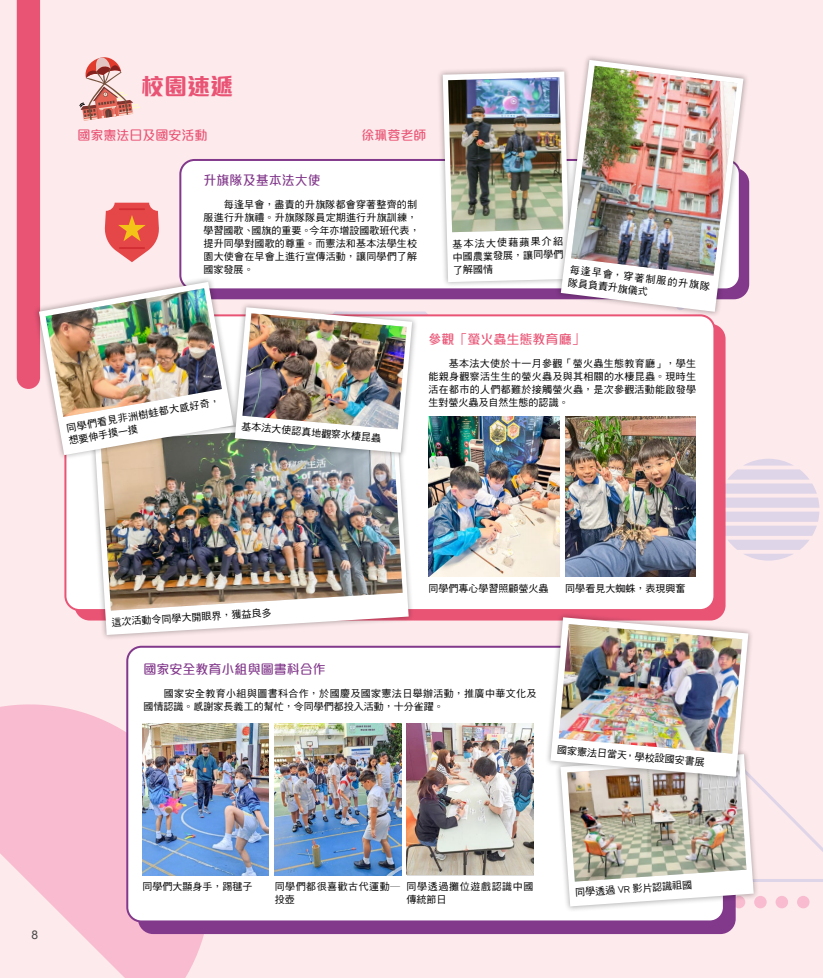
<style>
.page{position:relative;width:823px;height:978px;background:#fff}
.page>*{position:absolute;margin:0;border:0;box-sizing:border-box;transform-origin:0 0}
.t1{font:800 23px "M Elle HK";color:#e95475}
.t2{font:500 13px "M Elle HK";color:#e95475}
.t3{font:500 13px "M Elle HK";color:#82388b}
.t4{font:12px "Arial";color:#464646}
.t5{font:10px/13px "DF Hei Std W5";letter-spacing:.015em;color:#000}
.t6{font:10px/13px "DF Hei Std W5";letter-spacing:.035em;color:#000}
.t7{font:10px/13px "DF Hei Std W5";letter-spacing:.06em;color:#000}
.t8{font:10px/13px "DF Hei Std W5";letter-spacing:.05em;color:#000}
</style>
<div class="page">
<div style="left:0;top:0;width:822px;height:978px;background:#fdeaec"></div>
<svg style="left:725px;top:459px;width:93px;height:102px"></svg>
<svg style="left:0;top:704px;width:228px;height:274px;fill:#f8bbcf"></svg>
<svg style="left:759px;top:784px;width:63px;height:98px"></svg>
<div style="left:796px;top:896px;width:13px;height:12px;background:#f8bbcf;border-radius:50%"></div>
<div style="left:775px;top:896px;width:12px;height:12px;background:#f8bbcf;border-radius:50%"></div>
<div style="left:753px;top:896px;width:13px;height:12px;background:#f8bbcf;border-radius:50%"></div>
<div style="left:17px;top:0;width:23px;height:389px;background:#e95475"></div>
<div style="left:65px;top:315px;width:649px;height:295px;background:#fff;border-radius:14px"></div>
<svg style="left:104px;top:203px;width:55px;height:59px"></svg>
<hr style="left:119px;top:208px;width:26px;height:2px;background:#d22e33">
<hr style="left:119px;top:247px;width:26px;height:2px;background:#d22e33">
<div style="left:180px;top:160px;width:559px;height:129px;background:#fff;border-radius:14px"></div>
<div style="left:436px;top:65px;width:139px;height:223px;background:#000;opacity:.3"></div>
<svg style="left:442px;top:72px;width:112px;height:210px"></svg>
<img style="left:448px;top:77px;width:106px;height:155px">
<div style="left:554px;top:54px;width:195px;height:264px;background:#000;opacity:.3"></div>
<svg style="left:560px;top:60px;width:183px;height:252px;fill:#fff"></svg>
<img style="left:570px;top:66px;width:166px;height:210px">
<div style="left:139px;top:658px;width:595px;height:275px;background:#82388b;border-radius:14px"></div>
<div style="left:127px;top:647px;width:596px;height:274px;background:#fff;border-radius:14px"></div>
<div style="left:126px;top:646px;width:598px;height:276px;border:2px solid #82388b;border-radius:14px"></div>
<img style="left:142px;top:723px;width:127px;height:152px">
<img style="left:274px;top:723px;width:127px;height:152px">
<img style="left:406px;top:723px;width:127px;height:152px">
<div style="left:554px;top:748px;width:205px;height:164px;background:#000;opacity:.3"></div>
<div style="left:544px;top:611px;width:209px;height:172px;background:#000;opacity:.3"></div>
<img style="left:550px;top:617px;width:203px;height:289px">
<img style="left:558px;top:624px;width:183px;height:130px">
<img style="left:428px;top:507px;width:131px;height:70px">
<img style="left:565px;top:417px;width:130px;height:160px">
<div style="left:88px;top:411px;width:326px;height:230px;background:#000;opacity:.3"></div>
<svg style="left:94px;top:507px;width:314px;height:128px;fill:#fff"></svg>
<img style="left:100px;top:507px;width:302px;height:104px">
<div style="left:33px;top:276px;width:206px;height:185px;background:#000;opacity:.3"></div>
<svg style="left:39px;top:282px;width:194px;height:173px"></svg>
<img style="left:46px;top:288px;width:574px;height:219px">
<img style="left:242px;top:313px;width:164px;height:116px">
<svg style="left:79px;top:57px;width:61px;height:64px"></svg>
<h1 class="t1" style="left:141px;top:70px;width:93px">校園速遞</h1>
<h2 class="t2" style="left:77px;top:126px;width:132px">國家憲法日及國安活動</h2>
<h2 class="t3" style="left:203px;top:171px;width:118px">升旗隊及基本法大使</h2>
<h2 class="t2" style="left:361px;top:126px;width:66px">徐珮蓉老師</h2>
<p class="t5" style="left:203px;top:198px;width:217px">　　每逢早會，盡責的升旗隊都會穿著整齊的制服進行升旗禮。升旗隊隊員定期進行升旗訓練，學習國歌、國旗的重要。今年亦增設國歌班代表，提升同學對國歌的尊重。而憲法和基本法學生校園大使會在早會上進行宣傳活動，讓同學們了解國家發展。</p>
<p class="t5" style="left:451px;top:238px;width:112px;text-align:justify;rotate:-2deg">基本法大使藉蘋果介紹中國農業發展，讓同學們了解國情</p>
<p class="t5" style="left:570px;top:262px;width:143px;rotate:7deg">每逢早會，穿著制服的升旗隊隊員負責升旗儀式</p>
<p class="t5" style="left:65px;top:421px;width:157px;rotate:-10deg">同學們看見非洲樹蛙都大感好奇，想要伸手摸一摸</p>
<p class="t5" style="left:242px;top:419px;width:141px;rotate:5deg">基本法大使認真地觀察水棲昆蟲</p>
<h2 class="t2" style="left:428px;top:330px;width:157px">參觀「螢火蟲生態教育廳」</h2>
<p class="t5" style="left:428px;top:357px;width:269px;text-align:justify">　　基本法大使於十一月參觀「螢火蟲生態教育廳」，學生能親身觀察活生生的螢火蟲及與其相關的水棲昆蟲。現時生活在都市的人們都難於接觸螢火蟲，是次參觀活動能啟發學生對螢火蟲及自然生態的認識。</p>
<p class="t4" style="left:32px;top:927px;width:8px">8</p>
<p class="t5" style="left:111px;top:616px;width:161px;rotate:-4deg">這次活動令同學大開眼界，獲益良多</p>
<p class="t5" style="left:428px;top:581px;width:121px">同學們專心學習照顧螢火蟲</p>
<p class="t5" style="left:565px;top:581px;width:121px">同學看見大蜘蛛，表現興奮</p>
<h2 class="t3" style="left:143px;top:660px;width:183px">國家安全教育小組與圖書科合作</h2>
<p class="t6" style="left:143px;top:687px;width:394px">　　國家安全教育小組與圖書科合作，於國慶及國家憲法日舉辦活動，推廣中華文化及國情認識。感謝家長義工的幫忙，令同學們都投入活動，十分雀躍。</p>
<p class="t5" style="left:557px;top:743px;width:149px;rotate:5deg">國家憲法日當天，學校設國安書展</p>
<p class="t5" style="left:142px;top:879px;width:111px">同學們大顯身手，踢毽子</p>
<p class="t8" style="left:274px;top:879px;width:127px">同學們都很喜歡古代運動─投壺</p>
<p class="t7" style="left:406px;top:879px;width:128px">同學透過攤位遊戲認識中國傳統節日</p>
<p class="t5" style="left:574px;top:886px;width:119px;rotate:-4deg">同學透過 VR 影片認識祖國</p>
</div>
